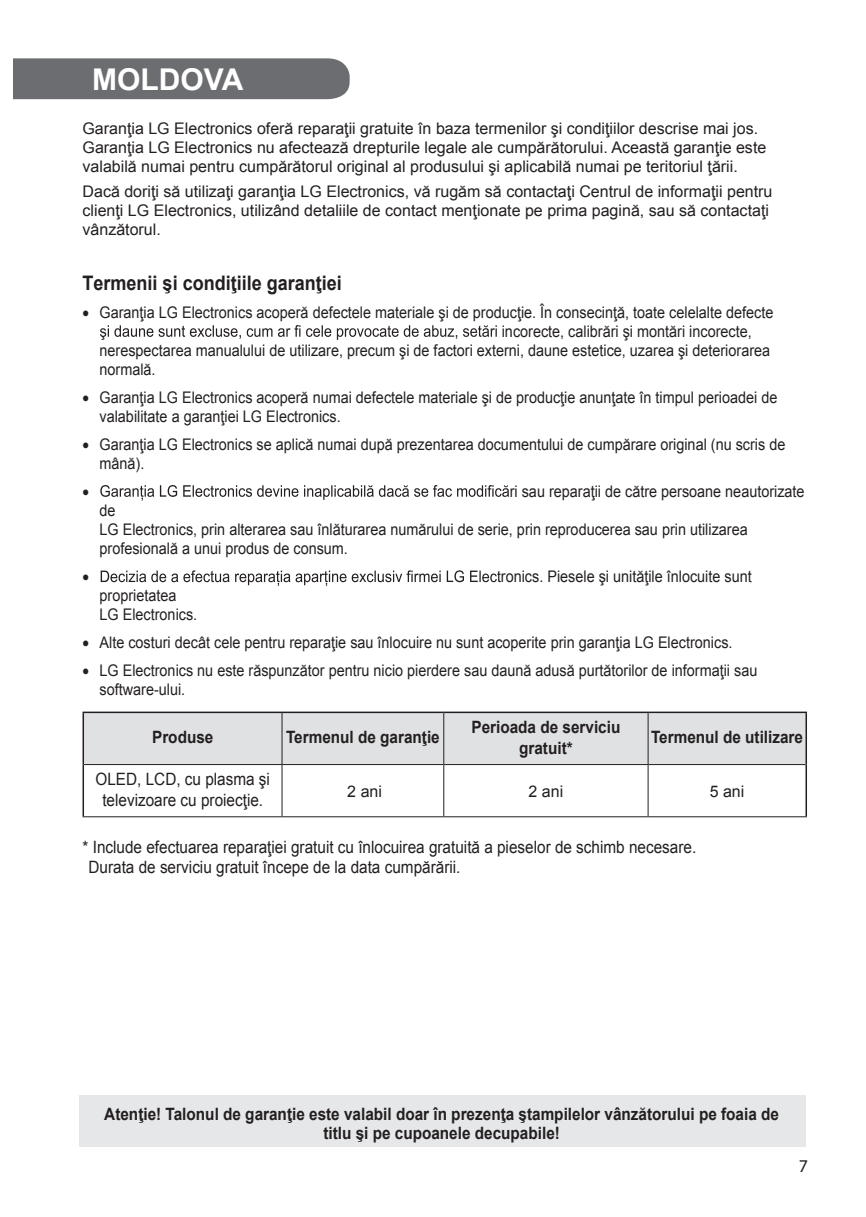
<style>
.page{position:relative;width:866px;height:1217px;background:#fff}
.page>*{position:absolute;margin:0;border:0;box-sizing:border-box;transform-origin:0 0}
.t1{font:700 30px "Arial";color:#fff}
.t2{font:700 20px "Arial";color:#231f20;scale:.9 1}
.t3{font:18px "Myriad Pro";color:#231f20}
.t4{font:700 17px/20.4px "Arial";color:#231f20;text-align:center;scale:.9 1}
.t5{font:17px/20.4px "Arial";color:#231f20;text-align:center;scale:.9 1}
.t6{font:16px/19.2px "Arial";color:#231f20;scale:.9 1}
.t7{font:16px/19.2px "Arial";color:#231f20}
.t8{font:16px "Symbol";color:#231f20;scale:.9 1}
</style>
<div class="page">
<div style="left:13px;top:58px;width:336px;height:42px;background:#6c6d70"></div>
<svg style="left:100px;top:325px;width:396px;height:15px"></svg>
<svg style="left:100px;top:485px;width:409px;height:16px"></svg>
<svg style="left:101px;top:570px;width:399px;height:16px"></svg>
<div style="left:84px;top:713px;width:721px;height:51px;background:#e0e1e3"></div>
<hr style="left:82px;top:711px;width:200px;height:2px;background:#231f20">
<hr style="left:82px;top:713px;width:2px;height:51px;background:#231f20">
<hr style="left:282px;top:711px;width:161px;height:2px;background:#231f20">
<hr style="left:443px;top:711px;width:204px;height:2px;background:#231f20">
<hr style="left:647px;top:711px;width:159px;height:2px;background:#231f20">
<hr style="left:805px;top:713px;width:1px;height:51px;background:#231f20">
<hr style="left:82px;top:764px;width:2px;height:52px;background:#231f20">
<hr style="left:805px;top:764px;width:1px;height:52px;background:#231f20">
<hr style="left:281px;top:713px;width:1px;height:51px;background:#231f20">
<hr style="left:443px;top:713px;width:1px;height:51px;background:#231f20">
<hr style="left:647px;top:713px;width:1px;height:51px;background:#231f20">
<hr style="left:84px;top:764px;width:198px;height:1px;background:#231f20">
<hr style="left:282px;top:764px;width:161px;height:1px;background:#231f20">
<hr style="left:281px;top:765px;width:1px;height:51px;background:#231f20">
<hr style="left:443px;top:764px;width:204px;height:1px;background:#231f20">
<hr style="left:443px;top:765px;width:1px;height:51px;background:#231f20">
<hr style="left:647px;top:764px;width:158px;height:1px;background:#231f20">
<hr style="left:647px;top:765px;width:1px;height:51px;background:#231f20">
<hr style="left:82px;top:816px;width:200px;height:1px;background:#231f20">
<hr style="left:282px;top:816px;width:161px;height:1px;background:#231f20">
<hr style="left:443px;top:816px;width:204px;height:1px;background:#231f20">
<hr style="left:647px;top:816px;width:159px;height:1px;background:#231f20">
<div style="left:80px;top:1095px;width:725px;height:52px;background:#e6e7e9"></div>
<h1 class="t1" style="left:92px;top:60px;width:153px">MOLDOVA</h1>
<p class="t7" style="left:82px;top:118px;width:685px">Garanţia LG Electronics oferă reparaţii gratuite în baza termenilor şi condiţiilor descrise mai jos.<br>Garanţia LG Electronics nu afectează drepturile legale ale cumpărătorului. Această garanţie este valabilă numai pentru cumpărătorul original al produsului şi aplicabilă numai pe teritoriul ţării.</p>
<p class="t7" style="left:82px;top:182px;width:691px">Dacă doriţi să utilizaţi garanţia LG Electronics, vă rugăm să contactaţi Centrul de informaţii pentru clienţi LG Electronics, utilizând detaliile de contact menţionate pe prima pagină, sau să contactaţi vânzătorul.</p>
<p class="t2" style="left:82px;top:269px;width:289px">Termenii şi condiţiile garanţiei</p>
<p class="t6" style="left:82px;top:302px;width:768px">• Garanţia LG Electronics acoperă defectele materiale şi de producţie. În consecinţă, toate celelalte defecte</p>
<p class="t6" style="left:501px;top:322px;width:279px">incorecte, calibrări şi montări incorecte,</p>
<p class="t6" style="left:99px;top:341px;width:746px">nerespectarea manualului de utilizare, precum şi de factori externi, daune estetice, uzarea şi deteriorarea</p>
<p class="t6" style="left:99px;top:360px;width:64px">normală.</p>
<p class="t6" style="left:99px;top:388px;width:754px;text-indent:-17px">• Garanţia LG Electronics acoperă numai defectele materiale şi de producţie anunţate în timpul perioadei de valabilitate a garanţiei LG Electronics.</p>
<p class="t6" style="left:99px;top:435px;width:763px;text-indent:-17px">• Garanţia LG Electronics se aplică numai după prezentarea documentului de cumpărare original (nu scris de mână).</p>
<p class="t8" style="left:82px;top:480px;width:9px">•</p>
<p class="t6" style="left:509px;top:481px;width:329px">ri sau reparaţii de către persoane neautorizate</p>
<p class="t6" style="left:99px;top:501px;width:721px">de<br>LG Electronics, prin alterarea sau înlăturarea numărului de serie, prin reproducerea sau prin utilizarea profesională a unui produs de consum.</p>
<p class="t8" style="left:82px;top:566px;width:9px">•</p>
<p class="t6" style="left:500px;top:567px;width:280px">ronics. Piesele şi unităţile înlocuite sunt</p>
<p class="t6" style="left:99px;top:586px;width:110px">proprietatea<br>LG Electronics.</p>
<p class="t6" style="left:82px;top:633px;width:723px">• Alte costuri decât cele pentru reparaţie sau înlocuire nu sunt acoperite prin garanţia LG Electronics.</p>
<p class="t6" style="left:99px;top:661px;width:732px;text-indent:-17px">• LG Electronics nu este răspunzător pentru nicio pierdere sau daună adusă purtătorilor de informaţii sau software-ului.</p>
<p class="t4" style="left:152px;top:728px;width:70px">Produse</p>
<p class="t4" style="left:286px;top:728px;width:172px">Termenul de garanţie</p>
<p class="t4" style="left:471px;top:717px;width:167px">Perioada de serviciu gratuit*</p>
<p class="t4" style="left:650px;top:728px;width:170px">Termenul de utilizare</p>
<p class="t5" style="left:95px;top:769px;width:195px">OLED, LCD, cu plasma şi televizoare cu proiecţie.</p>
<p class="t7" style="left:347px;top:781px;width:36px">2 ani</p>
<p class="t7" style="left:528px;top:781px;width:36px">2 ani</p>
<p class="t7" style="left:709px;top:781px;width:36px">5 ani</p>
<p class="t5" style="left:88px;top:836px;width:676px;text-align:left;text-indent:-6px">* Include efectuarea reparaţiei gratuit cu înlocuirea gratuită a pieselor de schimb necesare.<br>Durata de serviciu gratuit începe de la data cumpărării.</p>
<p class="t4" style="left:104px;top:1105px;width:750px;line-height:18.4px">Atenţie! Talonul de garanţie este valabil doar în prezenţa ştampilelor vânzătorului pe foaia de titlu şi pe cupoanele decupabile!</p>
<p class="t3" style="left:798px;top:1155px;width:11px">7</p>
</div>
